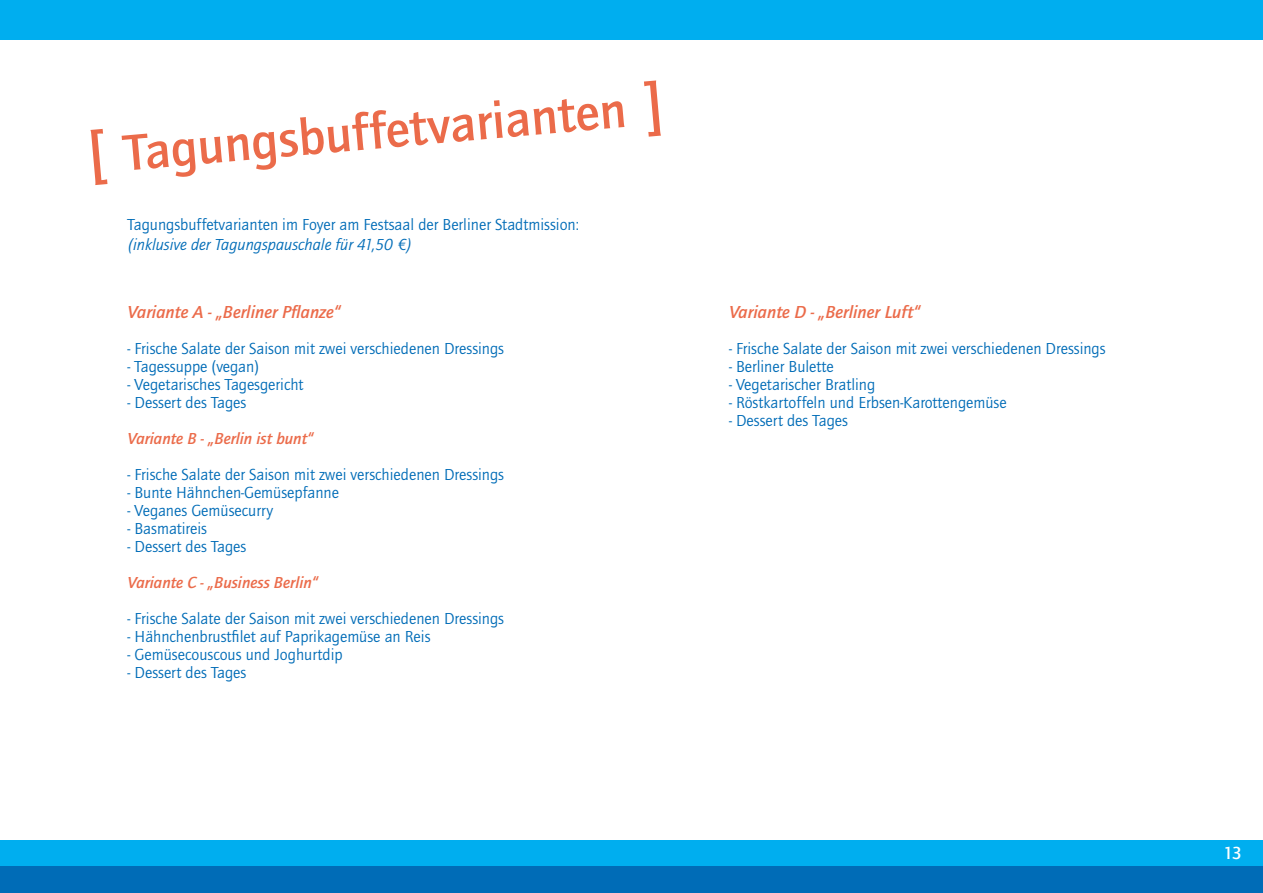
<style>
.page{position:relative;width:1263px;height:893px;background:#fff}
.page>*{position:absolute;margin:0;border:0;box-sizing:border-box;transform-origin:0 0}
.t1{font:500 52.5px "ITC Quay Sans";color:#eb6b4a}
.t2{font:italic 500 18px "ITC Quay Sans";color:#eb6b4a}
.t3{font:500 18px "ITC Quay Sans";color:#fff}
.t4{font:16.5px "ITC Quay Sans";color:#006cb7}
.t5{font:italic 500 16.5px "ITC Quay Sans";color:#eb6b4a}
.t6{font:italic 16.5px "ITC Quay Sans";color:#006cb7}
.s1{font-size:60px}
</style>
<div class="page">
<div style="left:0;top:840px;width:1263px;height:26px;background:#00aeef"></div>
<div style="left:0;top:866px;width:1263px;height:27px;background:#006cb7"></div>
<div style="left:0;top:0;width:1263px;height:40px;background:#00aeef"></div>
<h1 class="t1" style="left:85px;top:127px;width:579px;rotate:-5deg"><span class="s1">[</span> Tagungsbuffetvarianten <span class="s1">]</span></h1>
<p class="t4" style="left:127px;top:216px;width:453px">Tagungsbuffetvarianten im Foyer am Festsaal der Berliner Stadtmission:</p>
<p class="t6" style="left:127px;top:236px;width:286px">(inklusive der Tagungspauschale für 41,50 €)</p>
<p class="t2" style="left:128px;top:301px;width:215px">Variante A - „Berliner Pflanze“</p>
<p class="t4" style="left:128px;top:339px;width:378px">- Frische Salate der Saison mit zwei verschiedenen Dressings</p>
<p class="t4" style="left:128px;top:357px;width:133px">- Tagessuppe (vegan)</p>
<p class="t4" style="left:128px;top:375px;width:178px">- Vegetarisches Tagesgericht</p>
<p class="t4" style="left:128px;top:393px;width:120px">- Dessert des Tages</p>
<p class="t5" style="left:128px;top:429px;width:187px">Variante B - „Berlin ist bunt“</p>
<p class="t4" style="left:128px;top:465px;width:378px">- Frische Salate der Saison mit zwei verschiedenen Dressings</p>
<p class="t4" style="left:128px;top:483px;width:213px">- Bunte Hähnchen-Gemüsepfanne</p>
<p class="t4" style="left:128px;top:501px;width:147px">- Veganes Gemüsecurry</p>
<p class="t4" style="left:128px;top:519px;width:81px">- Basmatireis</p>
<p class="t4" style="left:128px;top:537px;width:120px">- Dessert des Tages</p>
<p class="t5" style="left:128px;top:573px;width:192px">Variante C - „Business Berlin“</p>
<p class="t4" style="left:128px;top:609px;width:378px">- Frische Salate der Saison mit zwei verschiedenen Dressings</p>
<p class="t4" style="left:128px;top:627px;width:304px">- Hähnchenbrustfilet auf Paprikagemüse an Reis</p>
<p class="t4" style="left:128px;top:645px;width:217px">- Gemüsecouscous und Joghurtdip</p>
<p class="t4" style="left:128px;top:663px;width:120px">- Dessert des Tages</p>
<p class="t2" style="left:729px;top:301px;width:193px">Variante D - „Berliner Luft“</p>
<p class="t4" style="left:729px;top:339px;width:378px">- Frische Salate der Saison mit zwei verschiedenen Dressings</p>
<p class="t4" style="left:729px;top:357px;width:106px">- Berliner Bulette</p>
<p class="t4" style="left:729px;top:375px;width:148px">- Vegetarischer Bratling</p>
<p class="t4" style="left:729px;top:393px;width:279px">- Röstkartoffeln und Erbsen-Karottengemüse</p>
<p class="t4" style="left:729px;top:411px;width:120px">- Dessert des Tages</p>
<p class="t3" style="left:1223px;top:843px;width:20px">13</p>
</div>
